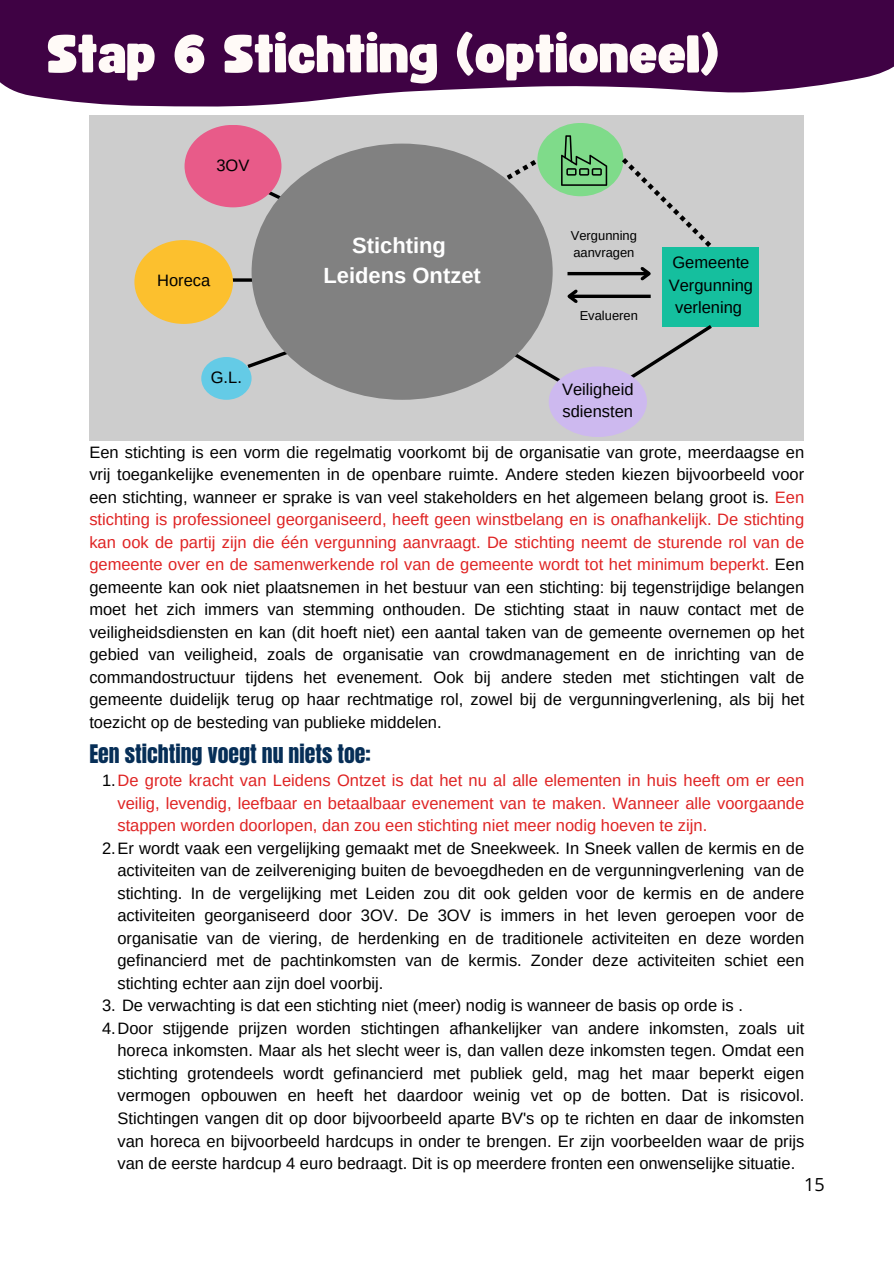
<style>
.page{position:relative;width:894px;height:1264px;background:#fff}
.page>*{position:absolute;margin:0;border:0;box-sizing:border-box;transform-origin:0 0}
.t1{font:52.35px "Funtastic";color:#fffaf7}
.t2{font:700 21.9px/30px "Arimo";color:#fff;text-align:center}
.t3{font:21.75px "Anton";color:#062e57}
.t4{font:18px "Open Sans";color:#000}
.t5{font:16.5px/22.5px "Arimo";color:#000;text-align:justify}
.t6{font:16.5px/22.5px "Arimo";color:#df2323;text-align:justify}
.t7{font:12.9px "Arimo";color:#000}
.s1{color:#df2323}
.s2{color:#000}
</style>
<div class="page">
<svg style="left:0;top:0;width:893px;height:107px;fill:#3f0244"></svg>
<div style="left:89px;top:115px;width:714px;height:325px;background:#cdcdcd"></div>
<svg style="left:490px;top:337px;width:70px;height:45px"></svg>
<div style="left:662px;top:247px;width:97px;height:79px;background:#15bf9e"></div>
<svg style="left:244px;top:351px;width:42px;height:20px"></svg>
<svg style="left:233px;top:278px;width:18px;height:4px"></svg>
<svg style="left:234px;top:173px;width:65px;height:35px"></svg>
<div style="left:251px;top:144px;width:301px;height:256px;background:#818181;border-radius:50%"></div>
<hr style="left:567px;top:272px;width:81px;height:3px;background:#000">
<svg style="left:637px;top:267px;width:14px;height:14px"></svg>
<svg style="left:580px;top:294px;width:70px;height:4px"></svg>
<svg style="left:567px;top:289px;width:13px;height:14px"></svg>
<div style="left:184px;top:125px;width:97px;height:82px;background:#e85b89;border-radius:50%"></div>
<div style="left:134px;top:240px;width:99px;height:84px;background:#fcc02e;border-radius:50%"></div>
<div style="left:201px;top:357px;width:50px;height:43px;background:#64cbe6;border-radius:50%"></div>
<svg style="left:630px;top:325px;width:85px;height:66px"></svg>
<div style="left:548px;top:366px;width:98px;height:71px;background:#cdb9ef;border-radius:50%"></div>
<div style="left:537px;top:123px;width:86px;height:73px;background:#7fdb8a;border-radius:50%"></div>
<svg style="left:561px;top:135px;width:46px;height:51px"></svg>
<svg style="left:621px;top:158px;width:90px;height:89px"></svg>
<svg style="left:506px;top:160px;width:30px;height:20px"></svg>
<h1 class="t1" style="left:48px;top:30px;width:673px">Stap 6 Stichting (optioneel)</h1>
<p class="t5" style="left:216px;top:154px;width:34px">3OV</p>
<p class="t5" style="left:157px;top:269px;width:55px">Horeca</p>
<p class="t5" style="left:211px;top:366px;width:33px">G.L.</p>
<h5 class="t2" style="left:323px;top:230px;width:159px">Stichting<br>Leidens Ontzet</h5>
<p class="t7" style="left:570px;top:228px;width:68px">Vergunning</p>
<p class="t7" style="left:573px;top:245px;width:63px">aanvragen</p>
<p class="t7" style="left:579px;top:309px;width:60px">Evalueren</p>
<h5 class="t5" style="left:562px;top:377px;width:73px">Veiligheid sdiensten</h5>
<p class="t5" style="left:668px;top:251px;width:86px;text-align:center">Gemeente<br>Vergunning verlening</p>
<p class="t5" style="left:89px;top:441px;width:716px">Een stichting is een vorm die regelmatig voorkomt bij de organisatie van grote, meerdaagse en vrij toegankelijke evenementen in de openbare ruimte. Andere steden kiezen bijvoorbeeld voor een stichting, wanneer er sprake is van veel stakeholders en het algemeen belang groot is. <span class="s1">Een stichting is professioneel georganiseerd, heeft geen winstbelang en is onafhankelijk. De stichting kan ook de partij zijn die één vergunning aanvraagt. De stichting neemt de sturende rol van de gemeente over en de samenwerkende rol van de gemeente wordt tot het minimum beperkt.</span> Een gemeente kan ook niet plaatsnemen in het bestuur van een stichting: bij tegenstrijdige belangen moet het zich immers van stemming onthouden. De stichting staat in nauw contact met de veiligheidsdiensten en kan (dit hoeft niet) een aantal taken van de gemeente overnemen op het gebied van veiligheid, zoals de organisatie van crowdmanagement en de inrichting van de commandostructuur tijdens het evenement. Ook bij andere steden met stichtingen valt de gemeente duidelijk terug op haar rechtmatige rol, zowel bij de vergunningverlening, als bij het toezicht op de besteding van publieke middelen.</p>
<p class="t3" style="left:89px;top:738px;width:283px">Een stichting voegt nu niets toe:</p>
<p class="t6" style="left:117px;top:769px;width:688px;text-indent:-15px"><span class="s2">1.</span>De grote kracht van Leidens Ontzet is dat het nu al alle elementen in huis heeft om er een veilig, levendig, leefbaar en betaalbaar evenement van te maken. Wanneer alle voorgaande stappen worden doorlopen, dan zou een stichting niet meer nodig hoeven te zijn.</p>
<h4 class="t5" style="left:117px;top:836px;width:688px;text-indent:-15px">2.Er wordt vaak een vergelijking gemaakt met de Sneekweek. In Sneek vallen de kermis en de activiteiten van de zeilvereniging buiten de bevoegdheden en de vergunningverlening van de stichting. In de vergelijking met Leiden zou dit ook gelden voor de kermis en de andere activiteiten georganiseerd door 3OV. De 3OV is immers in het leven geroepen voor de organisatie van de viering, de herdenking en de traditionele activiteiten en deze worden gefinancierd met de pachtinkomsten van de kermis. Zonder deze activiteiten schiet een stichting echter aan zijn doel voorbij.</h4>
<p class="t5" style="left:102px;top:994px;width:642px">3. De verwachting is dat een stichting niet (meer) nodig is wanneer de basis op orde is .</p>
<h2 class="t5" style="left:117px;top:1016px;width:688px;text-indent:-15px">4.Door stijgende prijzen worden stichtingen afhankelijker van andere inkomsten, zoals uit horeca inkomsten. Maar als het slecht weer is, dan vallen deze inkomsten tegen. Omdat een stichting grotendeels wordt gefinancierd met publiek geld, mag het maar beperkt eigen vermogen opbouwen en heeft het daardoor weinig vet op de botten. Dat is risicovol.<br>Stichtingen vangen dit op door bijvoorbeeld aparte BV's op te richten en daar de inkomsten van horeca en bijvoorbeeld hardcups in onder te brengen. Er zijn voorbeelden waar de prijs van de eerste hardcup 4 euro bedraagt. Dit is op meerdere fronten een onwenselijke situatie.</h2>
<p class="t4" style="left:804px;top:1172px;width:22px">15</p>
</div>
